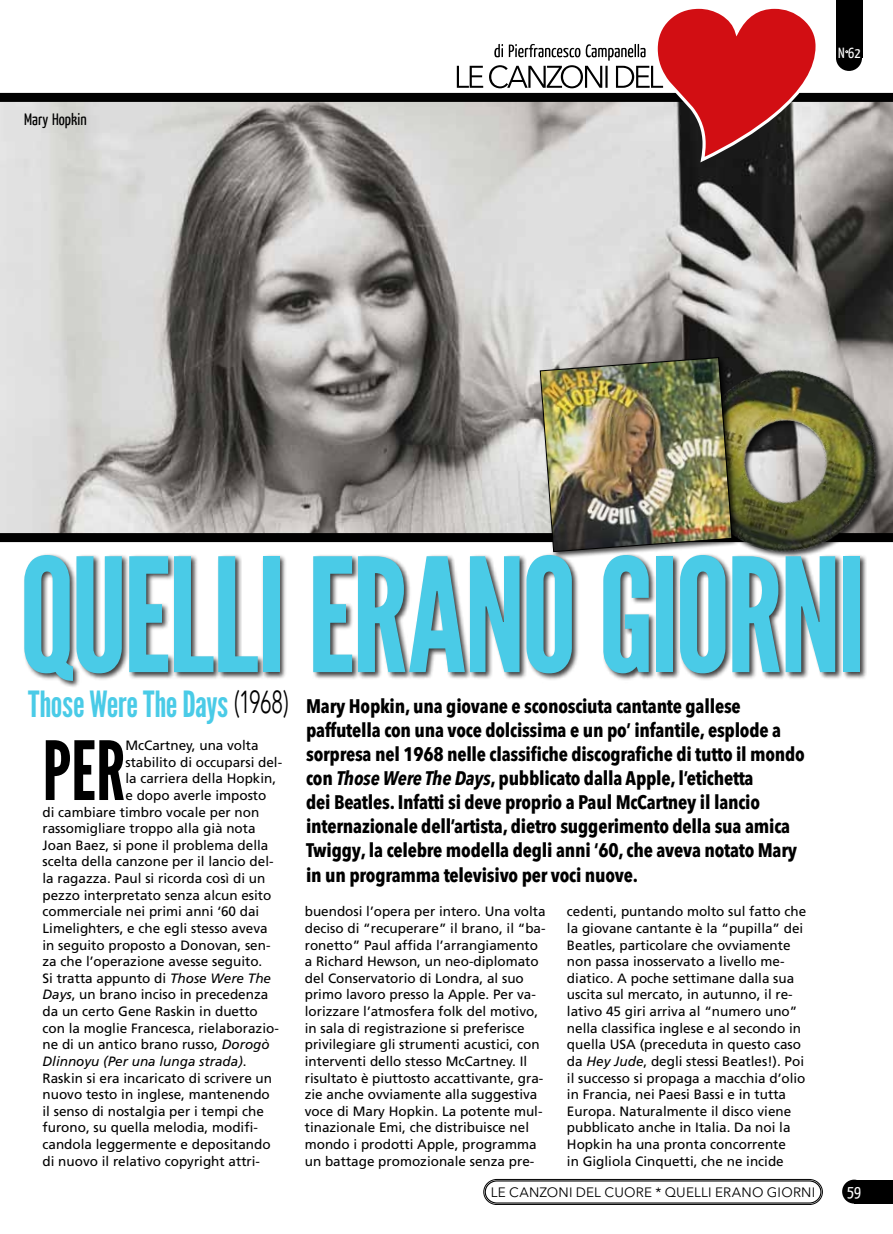
<style>
.page{position:relative;width:893px;height:1234px;background:#fff}
.page>*{position:absolute;margin:0;border:0;box-sizing:border-box;transform-origin:0 0}
.t1{font:157.5px "League Gothic";letter-spacing:-.025em;color:#4acbe7}
.t2{font:81.3px "League Gothic";color:#000}
.t3{font:36px "League Gothic";letter-spacing:-.01em;color:#4acbe7}
.t4{font:700 condensed 19.5px/24px "Avenir Next LT Pro";letter-spacing:-.01em;color:#000}
.t5{font:16.5px "Yanone Kaffeesatz";color:#000}
.t6{font:16.5px "Yanone Kaffeesatz";color:#fff}
.t7{font:14.85px "Yanone Kaffeesatz";color:#fff}
.t8{font:13.5px/16.6px "Frutiger";color:#000}
.t9{font:13.5px "Avenir Next LT Pro";letter-spacing:.015em;color:#000}
.t10{font:italic 13.5px "Frutiger";color:#000}
.s1{font-weight:400;font-stretch:normal;font-size:31.5px}
.s2{font-style:italic}
.s3{font-style:normal}
</style>
<div class="page">
<img style="left:0;top:102px;width:892px;height:431px">
<svg style="left:483px;top:1178px;width:340px;height:26px"></svg>
<div style="left:842px;top:1179px;width:24px;height:24px;background:#000;border-radius:50%"></div>
<div style="left:836px;top:45px;width:26px;height:26px;background:#000;border-radius:50%"></div>
<div style="left:836px;top:0;width:26px;height:57px;background:#000"></div>
<div style="left:854px;top:1179px;width:38px;height:24px;background:#000"></div>
<div style="left:0;top:93px;width:892px;height:9px;background:#000"></div>
<div style="left:0;top:533px;width:892px;height:9px;background:#000"></div>
<svg style="left:457px;top:8px;width:363px;height:157px"></svg>
<img style="left:675px;top:349px;width:217px;height:203px">
<div style="left:538px;top:355px;width:201px;height:203px;background:#000;opacity:.75"></div>
<img style="left:540px;top:357px;width:192px;height:195px">
<div style="left:23px;top:552px;width:844px;height:135px;background:#000;opacity:.75"></div>
<p class="t5" style="left:24px;top:109px;width:64px">Mary Hopkin</p>
<p class="t7" style="left:838px;top:44px;width:24px">N 62</p>
<h1 class="t1" style="left:19px;top:522px;width:848px">QUELLI ERANO GIORNI</h1>
<h3 class="t3" style="left:28px;top:682px;width:202px">Those Were The Days</h3>
<p class="t4" style="left:306px;top:694px;width:500px;text-indent:-72px"><span class="s1">(1968)</span> Mary Hopkin, una giovane e sconosciuta cantante gallese paffutella con una voce dolcissima e un po’ infantile, esplode a sorpresa nel 1968 nelle classifiche discografiche di tutto il mondo con <span class="s2">Those Were The Days</span>, pubblicato dalla Apple, l’etichetta<br>dei Beatles. Infatti si deve proprio a Paul McCartney il lancio internazionale dell’artista, dietro suggerimento della sua amica Twiggy, la celebre modella degli anni ‘60, che aveva notato Mary in un programma televisivo per voci nuove.</p>
<h2 class="t2" style="left:43px;top:722px;width:84px">PER</h2>
<p class="t8" style="left:125px;top:736px;width:135px">McCartney, una volta</p>
<p class="t8" style="left:125px;top:753px;width:158px">stabilito di occuparsi del-</p>
<p class="t8" style="left:125px;top:770px;width:152px">la carriera della Hopkin,</p>
<p class="t8" style="left:125px;top:786px;width:143px">e dopo averle imposto</p>
<p class="t8" style="left:43px;top:803px;width:218px">di cambiare timbro vocale per non</p>
<p class="t8" style="left:43px;top:819px;width:215px">rassomigliare troppo alla già nota</p>
<p class="t8" style="left:43px;top:836px;width:227px">Joan Baez, si pone il problema della</p>
<p class="t8" style="left:43px;top:853px;width:233px">scelta della canzone per il lancio del-</p>
<p class="t8" style="left:43px;top:869px;width:224px">la ragazza. Paul si ricorda così di un</p>
<p class="t8" style="left:43px;top:886px;width:230px">pezzo interpretato senza alcun esito</p>
<p class="t8" style="left:43px;top:903px;width:218px">commerciale nei primi anni ‘60 dai</p>
<p class="t8" style="left:43px;top:919px;width:227px">Limelighters, e che egli stesso aveva</p>
<p class="t8" style="left:43px;top:936px;width:230px">in seguito proposto a Donovan, sen-</p>
<p class="t8" style="left:43px;top:952px;width:221px">za che l’operazione avesse seguito.</p>
<p class="t8" style="left:43px;top:969px;width:230px">Si tratta appunto di <span class="s2">Those Were The</span></p>
<p class="t8" style="left:43px;top:986px;width:227px"><span class="s2">Days</span>, un brano inciso in precedenza</p>
<p class="t8" style="left:43px;top:1002px;width:217px">da un certo Gene Raskin in duetto</p>
<p class="t8" style="left:43px;top:1019px;width:238px">con la moglie Francesca, rielaborazio-</p>
<p class="t8" style="left:43px;top:1035px;width:229px">ne di un antico brano russo, <span class="s2">Dorogò</span></p>
<p class="t10" style="left:43px;top:1053px;width:206px">Dlinnoyu (Per una lunga strada)<span class="s3">.</span></p>
<p class="t8" style="left:43px;top:1069px;width:231px">Raskin si era incaricato di scrivere un</p>
<p class="t8" style="left:43px;top:1085px;width:229px">nuovo testo in inglese, mantenendo</p>
<p class="t8" style="left:43px;top:1102px;width:223px">il senso di nostalgia per i tempi che</p>
<p class="t8" style="left:43px;top:1118px;width:217px">furono, su quella melodia, modifi-</p>
<p class="t8" style="left:43px;top:1135px;width:230px">candola leggermente e depositando</p>
<p class="t8" style="left:43px;top:1152px;width:219px">di nuovo il relativo copyright attri-</p>
<p class="t8" style="left:305px;top:903px;width:242px">buendosi l’opera per intero. Una volta deciso di “recuperare” il brano, il “ba&shy;ronetto” Paul affida l’arrangiamento a Richard Hewson, un neo-diplomato del Conservatorio di Londra, al suo primo lavoro presso la Apple. Per va&shy;lorizzare l’atmosfera folk del motivo, in sala di registrazione si preferisce privilegiare gli strumenti acustici, con interventi dello stesso McCartney. Il risultato è piuttosto accattivante, gra&shy;zie anche ovviamente alla suggestiva voce di Mary Hopkin. La potente mul&shy;tinazionale Emi, che distribuisce nel mondo i prodotti Apple, programma un battage promozionale senza pre-</p>
<p class="t8" style="left:567px;top:903px;width:241px">cedenti, puntando molto sul fatto che la giovane cantante è la “pupilla” dei Beatles, particolare che ovviamente non passa inosservato a livello me&shy;diatico. A poche settimane dalla sua uscita sul mercato, in autunno, il re&shy;lativo 45 giri arriva al “numero uno” nella classifica inglese e al secondo in quella USA (preceduta in questo caso da <span class="s2">Hey Jude</span>, degli stessi Beatles!). Poi il successo si propaga a macchia d’olio in Francia, nei Paesi Bassi e in tutta Europa. Naturalmente il disco viene pubblicato anche in Italia. Da noi la Hopkin ha una pronta concorrente<br>in Gigliola Cinquetti, che ne incide</p>
<p class="t9" style="left:491px;top:1184px;width:326px">LE CANZONI DEL CUORE * QUELLI ERANO GIORNI</p>
<p class="t6" style="left:847px;top:1180px;width:15px">59</p>
</div>
